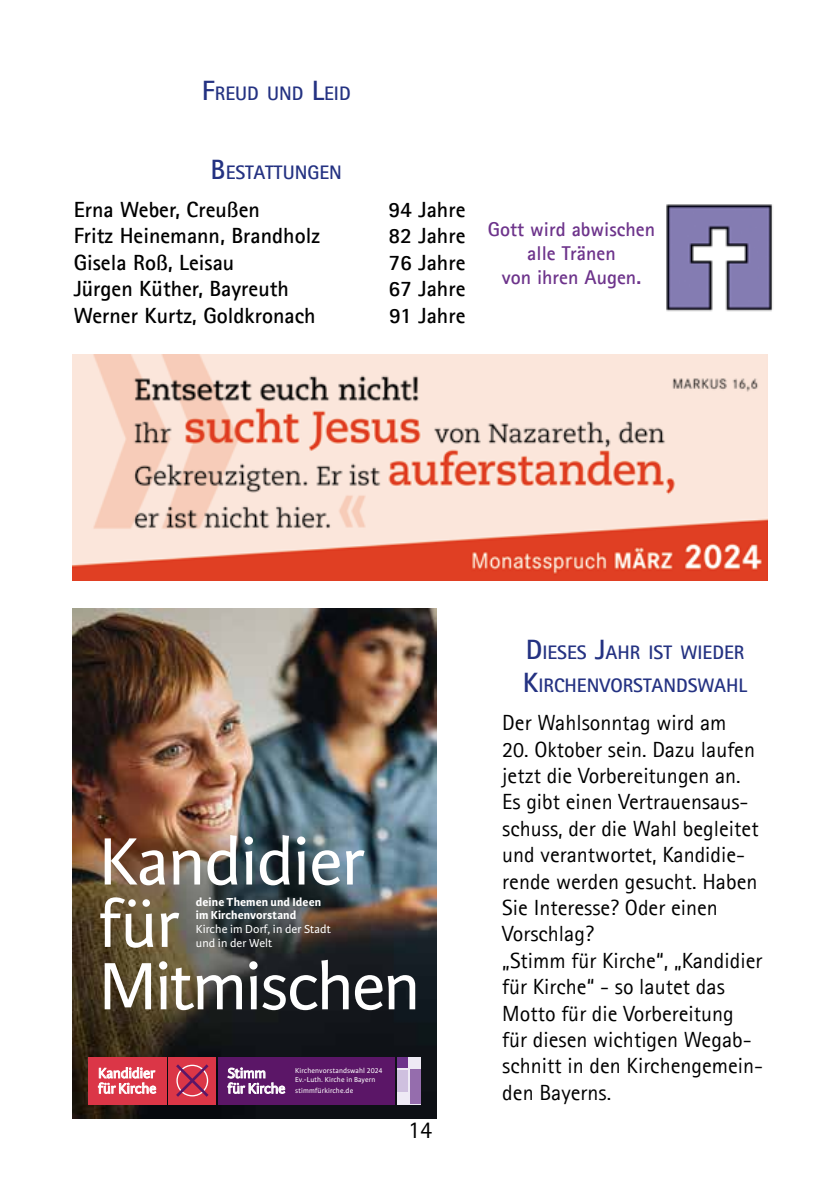
<style>
.page{position:relative;width:840px;height:1191px;background:#fff}
.page>*{position:absolute;margin:0;border:0;box-sizing:border-box;transform-origin:0 0}
.t1{font:71.2px/62.4px "Karmina Sans";letter-spacing:-.01em;color:#fff}
.t2{font:24px "Agfa Rotis Sans Serif";color:#000}
.t3{font:22px/26.4px "Agfa Rotis Sans Serif";color:#000}
.t4{font:700 22px "Agfa Rotis Sans Serif";color:#000}
.t5{font:700 20px/24px "Agfa Rotis Sans Serif";color:#6d338b;text-align:center}
.t6{font:700 19.6px/33.6px "Agfa Rotis Sans Serif";color:#243282}
.t7{font:15px/15.4px "Karmina Sans";letter-spacing:-.005em;color:#fff}
.t8{font:700 12.4px/13.6px "Karmina Sans";letter-spacing:.01em;color:#fff}
.t9{font:12.4px/13.6px "Karmina Sans";letter-spacing:.01em;color:#fff}
.t10{font:7.6px/8.8px "Karmina Sans";letter-spacing:.02em;color:#fff}
.s1{font-size:28px}
</style>
<div class="page">
<img style="left:666px;top:204px;width:107px;height:108px">
<img style="left:72px;top:354px;width:695px;height:226px">
<img style="left:72px;top:608px;width:364px;height:511px">
<div style="left:88px;top:1057px;width:78px;height:47px;background:#db3647"></div>
<div style="left:169px;top:1057px;width:47px;height:47px;background:#db3647"></div>
<div style="left:218px;top:1057px;width:177px;height:47px;background:#5b1667"></div>
<svg style="left:397px;top:1057px;width:23px;height:47px"></svg>
<div style="left:409px;top:1069px;width:11px;height:35px;background:#956dad"></div>
<div style="left:397px;top:1069px;width:10px;height:22px;background:#cfc0df"></div>
<div style="left:397px;top:1057px;width:10px;height:10px;background:#6d338b"></div>
<svg style="left:176px;top:1064px;width:33px;height:33px"></svg>
<svg style="left:98px;top:1067px;width:58px;height:26px"></svg>
<svg style="left:228px;top:1067px;width:57px;height:26px"></svg>
<p class="t6" style="left:202px;top:76px;width:150px"><span class="s1">F</span>REUD UND <span class="s1">L</span>EID</p>
<p class="t6" style="left:210px;top:155px;width:133px"><span class="s1">B</span>ESTATTUNGEN</p>
<p class="t4" style="left:74px;top:195px;width:188px">Erna Weber, Creußen</p>
<p class="t4" style="left:388px;top:195px;width:78px">94 Jahre</p>
<p class="t4" style="left:74px;top:222px;width:248px">Fritz Heinemann, Brandholz</p>
<p class="t4" style="left:388px;top:222px;width:78px">82 Jahre</p>
<p class="t4" style="left:74px;top:248px;width:162px">Gisela Roß, Leisau</p>
<p class="t4" style="left:388px;top:248px;width:78px">76 Jahre</p>
<p class="t4" style="left:74px;top:275px;width:217px">Jürgen Küther, Bayreuth</p>
<p class="t4" style="left:388px;top:275px;width:78px">67 Jahre</p>
<p class="t4" style="left:74px;top:301px;width:243px">Werner Kurtz, Goldkronach</p>
<p class="t4" style="left:389px;top:301px;width:78px">91 Jahre</p>
<p class="t5" style="left:487px;top:217px;width:168px">Gott wird abwischen alle Tränen<br>von ihren Augen.</p>
<h1 class="t1" style="left:99px;top:831px;width:322px">Kandidier für<br>Mitmischen</h1>
<p class="t8" style="left:196px;top:895px;width:127px">deine Themen und Ideen im Kirchenvorstand</p>
<p class="t9" style="left:196px;top:922px;width:136px">Kirche im Dorf, in der Stadt und in der Welt</p>
<p class="t7" style="left:98px;top:1065px;width:60px">Kandidier für Kirche</p>
<p class="t7" style="left:227px;top:1065px;width:59px">Stimm für Kirche</p>
<p class="t10" style="left:295px;top:1066px;width:89px">Kirchenvorstandswahl 2024<br>Ev.-Luth. Kirche in Bayern</p>
<p class="t10" style="left:295px;top:1086px;width:59px">stimmfürkirche.de</p>
<p class="t2" style="left:408px;top:1115px;width:25px">14</p>
<p class="t6" style="left:522px;top:635px;width:226px"><span class="s1">D</span> I ESES <span class="s1">J</span>AHR IST WI EDER<br><span class="s1">K</span>I RCHENVORSTANDSWAHL</p>
<p class="t3" style="left:502px;top:709px;width:225px">Der Wahlsonntag wird am</p>
<p class="t3" style="left:502px;top:735px;width:262px">20. Oktober sein. Dazu laufen jetzt die Vorbereitungen an.<br>Es gibt einen Vertrauensaus&shy;schuss, der die Wahl begleitet und verantwortet, Kandidie&shy;rende werden gesucht. Haben<br>Sie Interesse? Oder einen<br>Vorschlag?<br>„Stimm für Kirche“, „Kandidier für Kirche“ - so lautet das<br>Motto für die Vorbereitung für diesen wichtigen Wegab&shy;schnitt in den Kirchengemein&shy;den Bayerns.</p>
</div>
